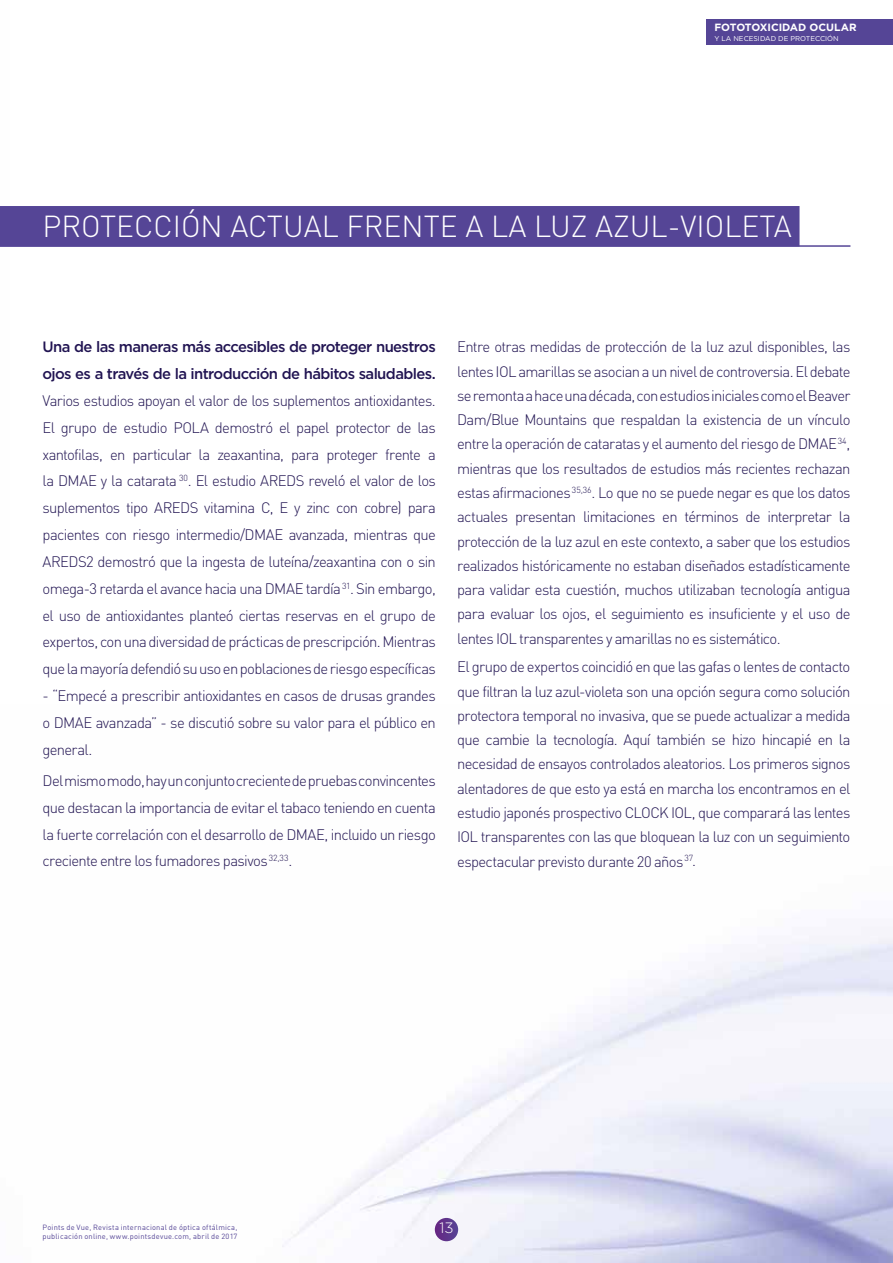
<style>
.page{position:relative;width:893px;height:1263px;background:#fff}
.page>*{position:absolute;margin:0;border:0;box-sizing:border-box;transform-origin:0 0}
.t1{font:300 30px "DIN";color:#fff}
.t2{font:300 15px/24.3px "DIN";letter-spacing:-.045em;color:#211452;text-align:justify}
.t3{font:500 15px/26.8px "Gotham";letter-spacing:-.04em;color:#211452}
.t4{font:300 15px "Gotham";color:#fff}
.t5{font:700 10.5px "Gotham";color:#fff}
.t6{font:7.5px/9px "DIN";letter-spacing:.025em;color:#554596}
.t7{font:7.05px "Gotham";color:#fff}
</style>
<div class="page">
<svg style="left:435px;top:1218px;width:23px;height:23px"></svg>
<div style="left:706px;top:19px;width:187px;height:26px;background:#554596"></div>
<hr style="left:0;top:245px;width:850px;height:2px;background:#554596">
<div style="left:0;top:206px;width:799px;height:40px;background:#554596"></div>
<p class="t5" style="left:714px;top:20px;width:144px">FOTOTOXICIDAD OCULAR</p>
<p class="t7" style="left:714px;top:34px;width:126px">Y LA NECESIDAD DE PROTECCIÓN</p>
<h1 class="t1" style="left:43px;top:207px;width:751px">PROTECCIÓN ACTUAL FRENTE A LA LUZ AZUL-VIOLETA</h1>
<p class="t3" style="left:43px;top:333px;width:395px">Una de las maneras más accesibles de proteger nuestros ojos es a través de la introducción de hábitos saludables.</p>
<p class="t2" style="left:43px;top:387px;width:395px;line-height:26.8px">Varios estudios apoyan el valor de los suplementos antioxidantes.<br>El grupo de estudio POLA demostró el papel protector de las xantofilas, en particular la zeaxantina, para proteger frente a la DMAE y la catarata <sup>30</sup>. El estudio AREDS reveló el valor de los suplementos tipo AREDS vitamina C, E y zinc con cobre) para pacientes con riesgo intermedio/DMAE avanzada, mientras que AREDS2 demostró que la ingesta de luteína/zeaxantina con o sin omega-3 retarda el avance hacia una DMAE tardía <sup>31</sup>. Sin embargo, el uso de antioxidantes planteó ciertas reservas en el grupo de expertos, con una diversidad de prácticas de prescripción. Mientras que la mayoría defendió su uso en poblaciones de riesgo específicas</p>
<p class="t2" style="left:43px;top:682px;width:395px;line-height:26.8px">- “Empecé a prescribir antioxidantes en casos de drusas grandes o DMAE avanzada” - se discutió sobre su valor para el público en general.</p>
<p class="t2" style="left:43px;top:767px;width:395px;line-height:26.8px">Del mismo modo, hay un conjunto creciente de pruebas convincentes que destacan la importancia de evitar el tabaco teniendo en cuenta la fuerte correlación con el desarrollo de DMAE, incluido un riesgo creciente entre los fumadores pasivos <sup>32,33</sup>.</p>
<p class="t2" style="left:457px;top:335px;width:395px">Entre otras medidas de protección de la luz azul disponibles, las lentes IOL amarillas se asocian a un nivel de controversia. El debate se remonta a hace una década, con estudios iniciales como el Beaver Dam/Blue Mountains que respaldan la existencia de un vínculo entre la operación de cataratas y el aumento del riesgo de DMAE <sup>34</sup>, mientras que los resultados de estudios más recientes rechazan estas afirmaciones <sup>35,36</sup>. Lo que no se puede negar es que los datos actuales presentan limitaciones en términos de interpretar la protección de la luz azul en este contexto, a saber que los estudios realizados históricamente no estaban diseñados estadísticamente para validar esta cuestión, muchos utilizaban tecnología antigua para evaluar los ojos, el seguimiento es insuficiente y el uso de lentes IOL transparentes y amarillas no es sistemático.</p>
<p class="t2" style="left:457px;top:654px;width:395px">El grupo de expertos coincidió en que las gafas o lentes de contacto que filtran la luz azul-violeta son una opción segura como solución protectora temporal no invasiva, que se puede actualizar a medida que cambie la tecnología. Aquí también se hizo hincapié en la necesidad de ensayos controlados aleatorios. Los primeros signos alentadores de que esto ya está en marcha los encontramos en el estudio japonés prospectivo CLOCK IOL, que comparará las lentes IOL transparentes con las que bloquean la luz con un seguimiento espectacular previsto durante 20 años <sup>37</sup>.</p>
<p class="t6" style="left:43px;top:1222px;width:196px">Points de Vue, Revista internacional de óptica oftálmica, publicación online, www.pointsdevue.com, abril de 2017</p>
<p class="t4" style="left:439px;top:1218px;width:16px">13</p>
</div>
